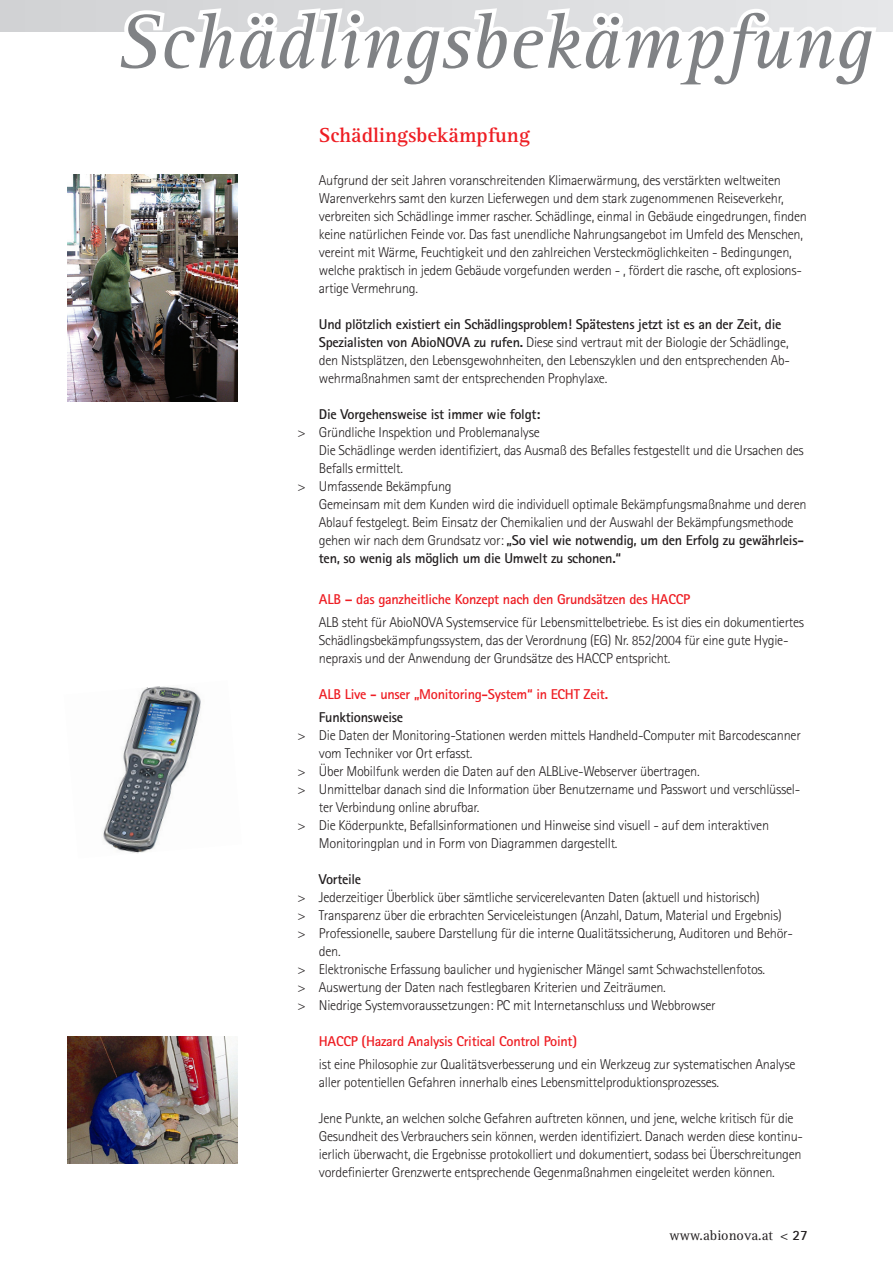
<style>
.page{position:relative;width:893px;height:1263px;background:#fff}
.page>*{position:absolute;margin:0;border:0;box-sizing:border-box;transform-origin:0 0}
.t1{font:italic 79.05px "Rotis Serif Std";color:#808285}
.t2{font:700 21px "Rotis Serif Std";color:#ee1d23}
.t3{font:300 14.25px/18px "Rotis Sans Serif Std";letter-spacing:-.02em;color:#231f20}
.t4{font:700 14.25px "Rotis Sans Serif Std";letter-spacing:-.02em;color:#231f20}
.t5{font:700 14.25px "Rotis Sans Serif Std";letter-spacing:-.02em;color:#ee1d23}
.t6{font:14.25px "Rotis Serif Std";color:#231f20}
.s1{font-weight:700}
.s2{font-weight:300}
.s3{font-family:"Rotis Sans Serif Std";font-weight:700}
</style>
<div class="page">
<div style="left:0;top:0;width:893px;height:32px;background:linear-gradient(to right,#d1d2d4,#e5e6e8)"></div>
<img style="left:103px;top:686px;width:98px;height:168px">
<img style="left:68px;top:1036px;width:169px;height:127px">
<img style="left:68px;top:174px;width:170px;height:227px">
<svg style="left:112px;top:3px;width:769px;height:29px"></svg>
<h1 class="t1" style="left:116px;top:-3px;width:757px">Schädlingsbekämpfung</h1>
<h2 class="t2" style="left:319px;top:123px;width:213px">Schädlingsbekämpfung</h2>
<p class="t3" style="left:319px;top:171px;width:490px">Aufgrund der seit Jahren voranschreitenden Klimaerwärmung, des verstärkten weltweiten Warenverkehrs samt den kurzen Lieferwegen und dem stark zugenommenen Reiseverkehr, verbreiten sich Schädlinge immer rascher. Schädlinge, einmal in Gebäude eingedrungen, finden keine natürlichen Feinde vor. Das fast unendliche Nahrungsangebot im Umfeld des Menschen, vereint mit Wärme, Feuchtigkeit und den zahlreichen Versteckmöglichkeiten - Bedingungen, welche praktisch in jedem Gebäude vorgefunden werden - , fördert die rasche, oft explosions&shy;artige Vermehrung.</p>
<p class="t3" style="left:319px;top:315px;width:473px"><span class="s1">und plötzlich existiert ein Schädlingsproblem! Spätestens jetzt ist es an der Zeit, die Spezialisten von AbionoVA zu rufen.</span> Diese sind vertraut mit der Biologie der Schädlinge, den Nistsplätzen, den Lebensgewohnheiten, den Lebenszyklen und den entsprechenden Ab&shy;wehrmaßnahmen samt der entsprechenden Prophylaxe.</p>
<p class="t4" style="left:319px;top:405px;width:223px">Die Vorgehensweise ist immer wie folgt:</p>
<p class="t3" style="left:298px;top:423px;width:244px">&gt; Gründliche Inspektion und Problemanalyse</p>
<p class="t3" style="left:319px;top:441px;width:486px">Die Schädlinge werden identifiziert, das Ausmaß des Befalles festgestellt und die Ursachen des</p>
<p class="t3" style="left:319px;top:459px;width:86px">Befalls ermittelt.</p>
<p class="t3" style="left:298px;top:477px;width:156px">&gt; Umfassende Bekämpfung</p>
<p class="t3" style="left:319px;top:495px;width:489px">Gemeinsam mit dem Kunden wird die individuell optimale Bekämpfungsmaßnahme und deren</p>
<p class="t3" style="left:319px;top:513px;width:476px">Ablauf festgelegt. Beim Einsatz der Chemikalien und der Auswahl der Bekämpfungsmethode</p>
<p class="t4" style="left:319px;top:531px;width:486px"><span class="s2">gehen wir nach dem Grundsatz vor:</span> „So viel wie notwendig, um den Erfolg zu gewährleis-</p>
<p class="t4" style="left:319px;top:549px;width:304px">ten, so wenig als möglich um die umwelt zu schonen.“</p>
<p class="t5" style="left:319px;top:590px;width:373px">AlB – das ganzheitliche Konzept nach den Grundsätzen des HACCP</p>
<p class="t3" style="left:319px;top:613px;width:487px">ALB steht für AbioNOVA Systemservice für Lebensmittelbetriebe. Es ist dies ein dokumentiertes<br>Schädlingsbekämpfungssystem, das der Verordnung (EG) Nr. 852/2004 für eine gute Hygie&shy;nepraxis und der Anwendung der Grundsätze des HACCP entspricht.</p>
<p class="t5" style="left:319px;top:685px;width:291px">AlB live - unser „Monitoring-System“ in ECHT Zeit.</p>
<p class="t4" style="left:319px;top:708px;width:86px">Funktionsweise</p>
<p class="t3" style="left:298px;top:726px;width:505px">&gt; Die Daten der Monitoring-Stationen werden mittels Handheld-Computer mit Barcodescanner</p>
<p class="t3" style="left:319px;top:744px;width:155px">vom Techniker vor Ort erfasst.</p>
<p class="t3" style="left:298px;top:762px;width:403px">&gt; Über Mobilfunk werden die Daten auf den ALBLive-Webserver übertragen.</p>
<p class="t3" style="left:298px;top:780px;width:504px">&gt; Unmittelbar danach sind die Information über Benutzername und Passwort und verschlüssel-</p>
<p class="t3" style="left:319px;top:798px;width:162px">ter Verbindung online abrufbar.</p>
<p class="t3" style="left:298px;top:816px;width:473px">&gt; Die Köderpunkte, Befallsinformationen und Hinweise sind visuell - auf dem interaktiven</p>
<p class="t3" style="left:319px;top:834px;width:300px">Monitoringplan und in Form von Diagrammen dargestellt.</p>
<p class="t4" style="left:319px;top:870px;width:44px">Vorteile</p>
<p class="t3" style="left:298px;top:888px;width:464px">&gt; Jederzeitiger Überblick über sämtliche servicerelevanten Daten (aktuell und historisch)</p>
<p class="t3" style="left:298px;top:906px;width:486px">&gt; Transparenz über die erbrachten Serviceleistungen (Anzahl, Datum, Material und Ergebnis)</p>
<p class="t3" style="left:298px;top:924px;width:497px">&gt; Professionelle, saubere Darstellung für die interne Qualitätssicherung, Auditoren und Behör-</p>
<p class="t3" style="left:319px;top:942px;width:23px">den.</p>
<p class="t3" style="left:298px;top:960px;width:469px">&gt; Elektronische Erfassung baulicher und hygienischer Mängel samt Schwachstellenfotos.</p>
<p class="t3" style="left:298px;top:978px;width:370px">&gt; Auswertung der Daten nach festlegbaren Kriterien und Zeiträumen.</p>
<p class="t3" style="left:298px;top:996px;width:419px">&gt; Niedrige Systemvoraussetzungen: PC mit Internetanschluss und Webbrowser</p>
<p class="t5" style="left:319px;top:1032px;width:260px">HACCP (Hazard Analysis Critical Control Point)</p>
<p class="t3" style="left:319px;top:1055px;width:478px">ist eine Philosophie zur Qualitätsverbesserung und ein Werkzeug zur systematischen Analyse aller potentiellen Gefahren innerhalb eines Lebensmittelproduktionsprozesses.</p>
<p class="t3" style="left:319px;top:1109px;width:486px">Jene Punkte, an welchen solche Gefahren auftreten können, und jene, welche kritisch für die Gesundheit des Verbrauchers sein können, werden identifiziert. Danach werden diese kontinu&shy;ierlich überwacht, die Ergebnisse protokolliert und dokumentiert, sodass bei Überschreitungen vordefinierter Grenzwerte entsprechende Gegenmaßnahmen eingeleitet werden können.</p>
<p class="t6" style="left:669px;top:1227px;width:140px">www.abionova.at &lt; <span class="s3">27</span></p>
</div>
